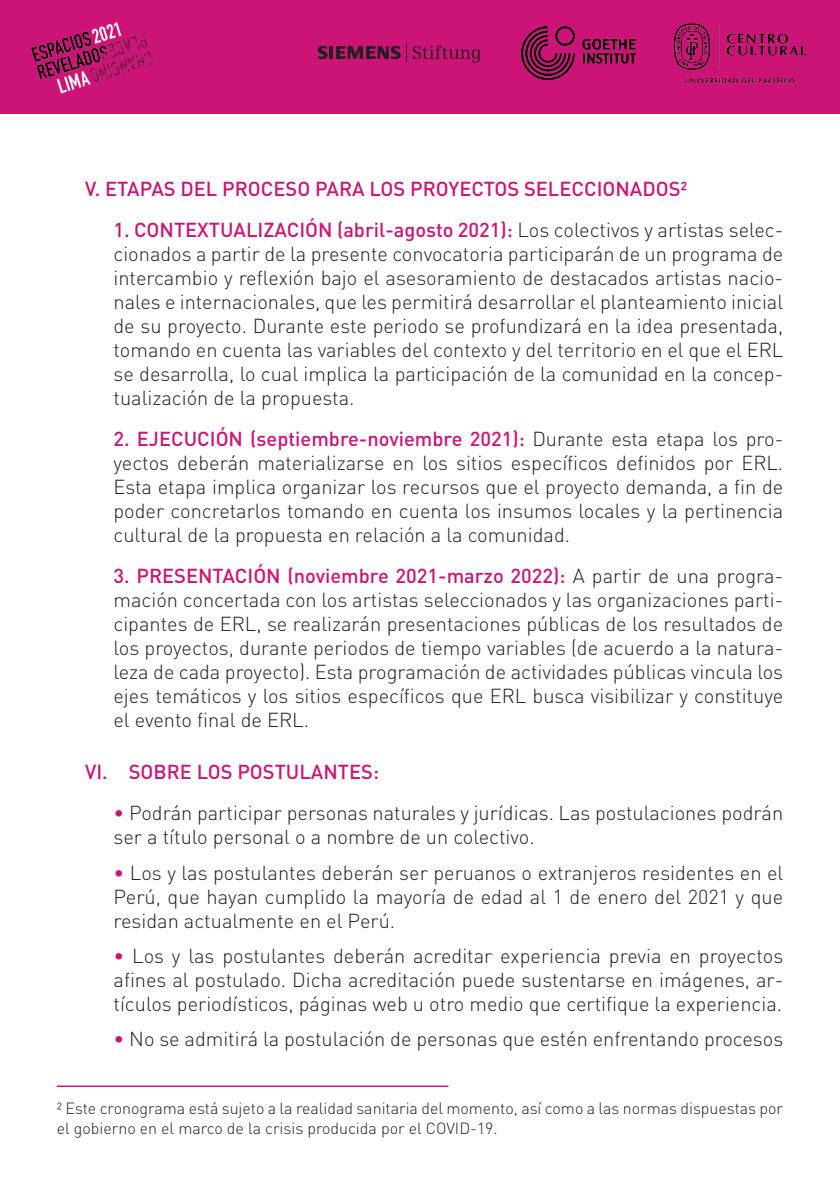
<style>
.page{position:relative;width:840px;height:1191px;background:#fff}
.page>*{position:absolute;margin:0;border:0;box-sizing:border-box;transform-origin:0 0}
.t1{font:300 20px/24px "DIN Pro";color:#1d2124;text-align:justify}
.t2{font:500 20px "DIN Pro";color:#cc1476}
.t3{font:300 16px/19.2px "DIN Pro";color:#1d2124}
.s1{font-weight:500;color:#cc1476}
.s2{color:#cc1476}
</style>
<div class="page">
<div style="left:0;top:0;width:839px;height:113px;background:#cc1476"></div>
<img style="left:521px;top:27px;width:114px;height:53px">
<svg style="left:317px;top:46px;width:10px;height:13px"></svg>
<hr style="left:329px;top:46px;width:4px;height:13px;background:#231f20">
<svg style="left:336px;top:46px;width:64px;height:13px"></svg>
<svg style="left:413px;top:45px;width:67px;height:18px"></svg>
<svg style="left:406px;top:43px;width:1px;height:19px"></svg>
<img style="left:673px;top:23px;width:134px;height:61px">
<img style="left:31px;top:22px;width:122px;height:72px">
<hr style="left:57px;top:1085px;width:391px;height:2px;background:#cc1476">
<p class="t2" style="left:85px;top:175px;width:603px">V. ETAPAS DEL PROCESO PARA LOS PROYECTOS SELECCIONADOS²</p>
<p class="t1" style="left:113px;top:217px;width:671px"><span class="s1">1. CONTEXTUALIZACIÓN (abril-agosto 2021):</span> Los colectivos y artistas selec&shy;cionados a partir de la presente convocatoria participarán de un programa de intercambio y reflexión bajo el asesoramiento de destacados artistas nacio&shy;nales e internacionales, que les permitirá desarrollar el planteamiento inicial de su proyecto. Durante este periodo se profundizará en la idea presentada, tomando en cuenta las variables del contexto y del territorio en el que el ERL se desarrolla, lo cual implica la participación de la comunidad en la concep&shy;tualización de la propuesta.</p>
<p class="t1" style="left:113px;top:426px;width:671px"><span class="s1">2. EJECUCIÓN (septiembre-noviembre 2021):</span> Durante esta etapa los pro&shy;yectos deberán materializarse en los sitios específicos definidos por ERL.<br>Esta etapa implica organizar los recursos que el proyecto demanda, a fin de poder concretarlos tomando en cuenta los insumos locales y la pertinencia cultural de la propuesta en relación a la comunidad.</p>
<p class="t1" style="left:113px;top:563px;width:671px"><span class="s1">3. PRESENTACIÓN (noviembre 2021-marzo 2022):</span> A partir de una progra&shy;mación concertada con los artistas seleccionados y las organizaciones parti&shy;cipantes de ERL, se realizarán presentaciones públicas de los resultados de los proyectos, durante periodos de tiempo variables (de acuerdo a la natura&shy;leza de cada proyecto). Esta programación de actividades públicas vincula los ejes temáticos y los sitios específicos que ERL busca visibilizar y constituye el evento final de ERL.</p>
<p class="t2" style="left:85px;top:758px;width:295px">VI. SOBRE LOS POSTULANTES:</p>
<p class="t1" style="left:113px;top:800px;width:670px"><span class="s2">•</span> Podrán participar personas naturales y jurídicas. Las postulaciones podrán ser a título personal o a nombre de un colectivo.</p>
<p class="t1" style="left:113px;top:859px;width:671px"><span class="s2">•</span> Los y las postulantes deberán ser peruanos o extranjeros residentes en el Perú, que hayan cumplido la mayoría de edad al 1 de enero del 2021 y que residan actualmente en el Perú.</p>
<p class="t1" style="left:113px;top:943px;width:670px"><span class="s2">•</span> Los y las postulantes deberán acreditar experiencia previa en proyectos afines al postulado. Dicha acreditación puede sustentarse en imágenes, ar&shy;tículos periodísticos, páginas web u otro medio que certifique la experiencia.</p>
<p class="t1" style="left:113px;top:1026px;width:670px"><span class="s2">•</span> No se admitirá la postulación de personas que estén enfrentando procesos</p>
<p class="t3" style="left:57px;top:1098px;width:727px">² Este cronograma está sujeto a la realidad sanitaria del momento, así como a las normas dispuestas por el gobierno en el marco de la crisis producida por el COVID-19.</p>
</div>
